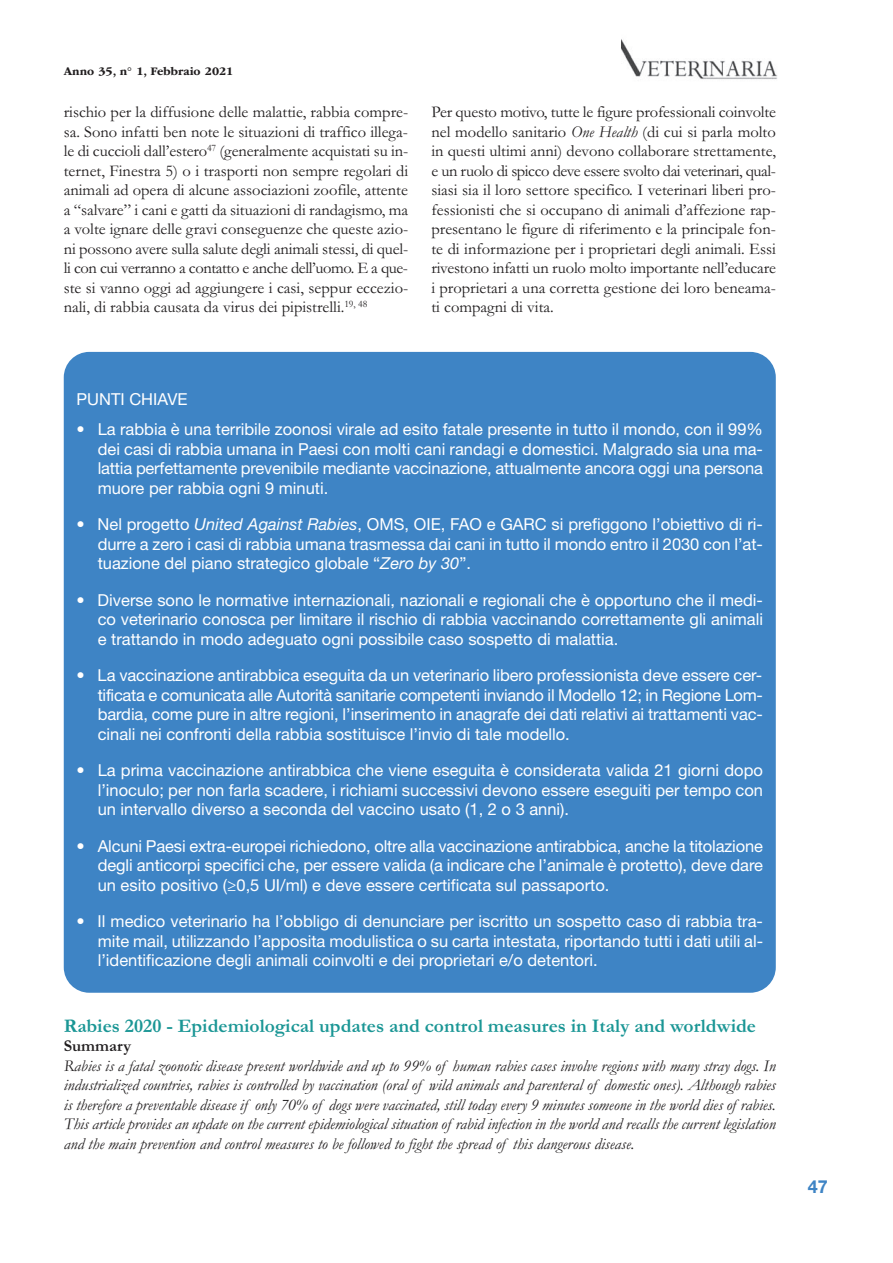
<style>
.page{position:relative;width:893px;height:1263px;background:#fff}
.page>*{position:absolute;margin:0;border:0;box-sizing:border-box;transform-origin:0 0}
.t1{font:700 19.5px "Garamond";color:#1a9695}
.t2{font:700 18px "Helvetica Neue LT Std";color:#3e84c5}
.t3{font:16.5px/19.5px "Helvetica Neue LT Std";color:#fff;text-align:justify}
.t4{font:16.5px/19.5px "Garamond";color:#201d1e;text-align:justify}
.t5{font:italic 16.5px/19.5px "Garamond";color:#201d1e;text-align:justify}
.t6{font:700 16.5px "Garamond";color:#201d1e}
.t7{font:700 12px "ITC Garamond Std";color:#201d1e}
.s1{font-style:italic}
</style>
<div class="page">
<img style="left:621px;top:39px;width:156px;height:41px">
<div style="left:64px;top:352px;width:712px;height:641px;background:#3e84c5;border-radius:26px"></div>
<p class="t7" style="left:64px;top:66px;width:171px">Anno 35, n° 1, Febbraio 2021</p>
<p class="t4" style="left:64px;top:104px;width:346px">rischio per la diffusione delle malattie, rabbia compre&shy;sa. Sono infatti ben note le situazioni di traffico illega&shy;le di cuccioli dall’estero<sup>47</sup> (generalmente acquistati su in&shy;ternet, Finestra 5) o i trasporti non sempre regolari di animali ad opera di alcune associazioni zoofile, attente a “salvare” i cani e gatti da situazioni di randagismo, ma a volte ignare delle gravi conseguenze che queste azio&shy;ni possono avere sulla salute degli animali stessi, di quel&shy;li con cui verranno a contatto e anche dell’uomo. E a que&shy;ste si vanno oggi ad aggiungere i casi, seppur eccezio&shy;nali, di rabbia causata da virus dei pipistrelli.<sup>19,</sup> <sup>48</sup></p>
<p class="t4" style="left:431px;top:104px;width:346px">Per questo motivo, tutte le figure professionali coinvolte nel modello sanitario <span class="s1">One Health</span> (di cui si parla molto in questi ultimi anni) devono collaborare strettamente, e un ruolo di spicco deve essere svolto dai veterinari, qual&shy;siasi sia il loro settore specifico. I veterinari liberi pro&shy;fessionisti che si occupano di animali d’affezione rap&shy;presentano le figure di riferimento e la principale fon&shy;te di informazione per i proprietari degli animali. Essi rivestono infatti un ruolo molto importante nell’educare i proprietari a una corretta gestione dei loro beneama&shy;ti compagni di vita.</p>
<p class="t3" style="left:77px;top:391px;width:112px">PUNTI CHIAVE</p>
<p class="t3" style="left:98px;top:421px;width:667px;text-indent:-21px">• La rabbia è una terribile zoonosi virale ad esito fatale presente in tutto il mondo, con il 99% dei casi di rabbia umana in Paesi con molti cani randagi e domestici. Malgrado sia una ma&shy;lattia perfettamente prevenibile mediante vaccinazione, attualmente ancora oggi una persona muore per rabbia ogni 9 minuti.</p>
<p class="t3" style="left:98px;top:516px;width:667px;text-indent:-21px">• Nel progetto <span class="s1">United Against Rabies</span>, OMS, OIE, FAO e GARC si prefiggono l’obiettivo di ri&shy;durre a zero i casi di rabbia umana trasmessa dai cani in tutto il mondo entro il 2030 con l’at&shy;tuazione del piano strategico globale “<span class="s1">Zero by 30</span>”.</p>
<p class="t3" style="left:98px;top:592px;width:667px;text-indent:-21px">• Diverse sono le normative internazionali, nazionali e regionali che è opportuno che il medi&shy;co veterinario conosca per limitare il rischio di rabbia vaccinando correttamente gli animali e trattando in modo adeguato ogni possibile caso sospetto di malattia.</p>
<p class="t3" style="left:98px;top:667px;width:667px;text-indent:-21px">• La vaccinazione antirabbica eseguita da un veterinario libero professionista deve essere cer&shy;tificata e comunicata alle Autorità sanitarie competenti inviando il Modello 12; in Regione Lom&shy;bardia, come pure in altre regioni, l’inserimento in anagrafe dei dati relativi ai trattamenti vac&shy;cinali nei confronti della rabbia sostituisce l’invio di tale modello.</p>
<p class="t3" style="left:98px;top:762px;width:667px;text-indent:-21px">• La prima vaccinazione antirabbica che viene eseguita è considerata valida 21 giorni dopo l’inoculo; per non farla scadere, i richiami successivi devono essere eseguiti per tempo con un intervallo diverso a seconda del vaccino usato (1, 2 o 3 anni).</p>
<p class="t3" style="left:98px;top:838px;width:667px;text-indent:-21px">• Alcuni Paesi extra-europei richiedono, oltre alla vaccinazione antirabbica, anche la titolazione degli anticorpi specifici che, per essere valida (a indicare che l’animale è protetto), deve dare un esito positivo (≥0,5 UI/ml) e deve essere certificata sul passaporto.</p>
<p class="t3" style="left:98px;top:913px;width:667px;text-indent:-21px">• Il medico veterinario ha l’obbligo di denunciare per iscritto un sospetto caso di rabbia tra&shy;mite mail, utilizzando l’apposita modulistica o su carta intestata, riportando tutti i dati utili al&shy;l’identificazione degli animali coinvolti e dei proprietari e/o detentori.</p>
<p class="t1" style="left:64px;top:1018px;width:694px">Rabies 2020 - Epidemiological updates and control measures in Italy and worldwide</p>
<p class="t6" style="left:64px;top:1040px;width:69px">Summary</p>
<p class="t5" style="left:64px;top:1058px;width:713px">Rabies is a fatal zoonotic disease present worldwide and up to 99% of human rabies cases involve regions with many stray dogs. In industrialized countries, rabies is controlled by vaccination (oral of wild animals and parenteral of domestic ones). Although rabies is therefore a preventable disease if only 70% of dogs were vaccinated, still today every 9 minutes someone in the world dies of rabies.<br>This article provides an update on the current epidemiological situation of rabid infection in the world and recalls the current legislation and the main prevention and control measures to be followed to fight the spread of this dangerous disease.</p>
<p class="t2" style="left:808px;top:1180px;width:22px">47</p>
</div>
